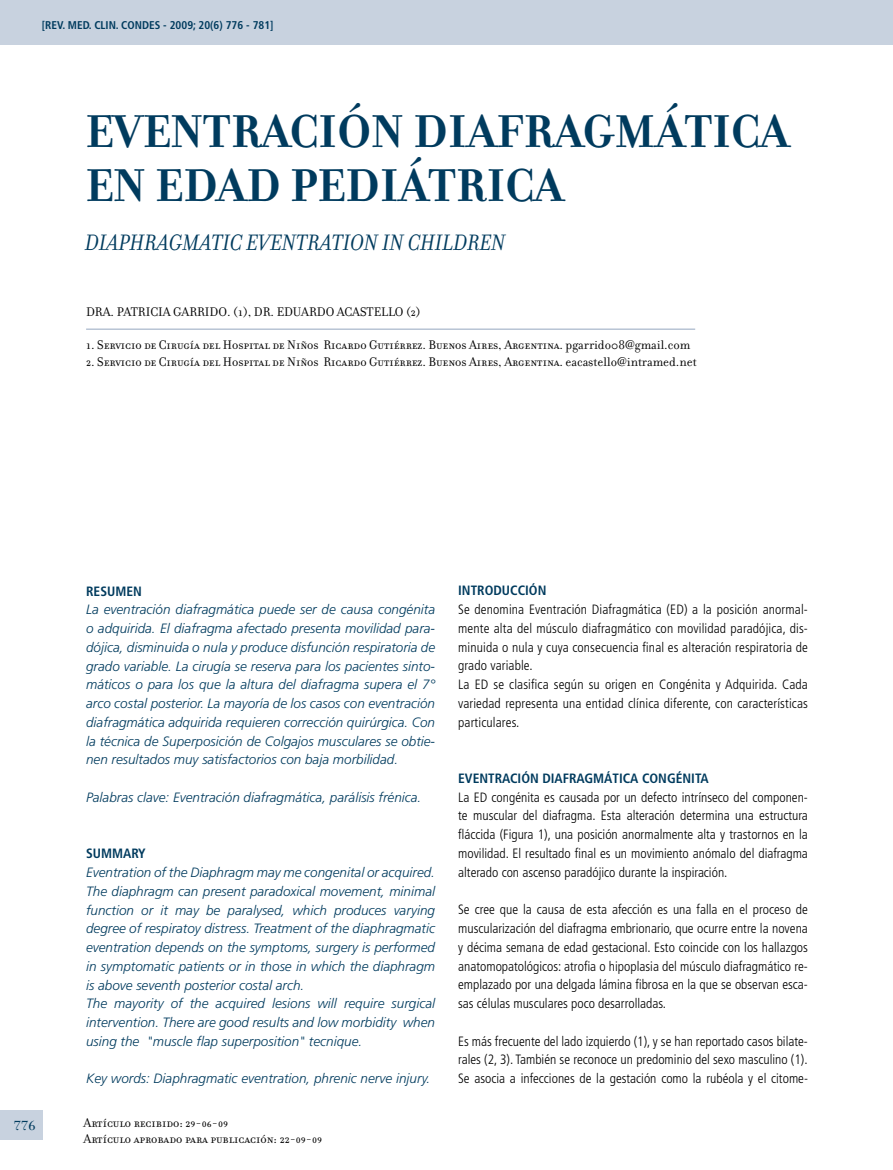
<style>
.page{position:relative;width:893px;height:1170px;background:#fff}
.page>*{position:absolute;margin:0;border:0;box-sizing:border-box;transform-origin:0 0}
.t1{font:700 49.5px/54px "Filosofia";color:#003b5e}
.t2{font:italic 24px "Filosofia";color:#003b5e}
.t3{font:19.5px "Filosofia Grand Caps";color:#003b5e;scale:1.1 1}
.t4{font:300 condensed 13.5px/18.8px "Frutiger";letter-spacing:.01em;color:#000;text-align:justify}
.t5{font:italic 300 13.5px/18.8px "Frutiger";color:#003b5e;text-align:justify}
.t6{font:13.5px/15.8px "Filosofia Small Caps";color:#000}
.t7{font:700 condensed 13.5px "Frutiger";color:#003b5e}
.t8{font:700 condensed 11.25px "Frutiger";color:#003b5e}
.s1{font-family:"Filosofia"}
</style>
<div class="page">
<div style="left:0;top:1110px;width:43px;height:30px;background:#c8d2df"></div>
<div style="left:0;top:0;width:893px;height:44px;background:#c8d2df"></div>
<hr style="left:86px;top:328px;width:609px;height:2px;background:#b8c4d5">
<p class="t8" style="left:42px;top:19px;width:233px">[REV. MED. CLIN. CONDES - 2009; 20(6) 776 - 781]</p>
<h1 class="t1" style="left:85px;top:105px;width:705px">EVENTRACIÓN DIAFRAGMÁTICA<br>EN EDAD PEDIÁTRICA</h1>
<h2 class="t2" style="left:85px;top:230px;width:422px">DIAPHRAGMATIC EVENTRATION IN CHILDREN</h2>
<p class="t6" style="left:86px;top:304px;width:336px">DRA. PATRICIA GARRIDO. (1), DR. EDUARDO ACASTELLO (2)</p>
<p class="t6" style="left:86px;top:337px;width:606px">1. Servicio de Cirugía del Hospital de Niños Ricardo Gutiérrez. Buenos Aires, Argentina. <span class="s1">pgarrido08@gmail.com</span></p>
<p class="t6" style="left:86px;top:354px;width:612px">2. Servicio de Cirugía del Hospital de Niños Ricardo Gutiérrez. Buenos Aires, Argentina. <span class="s1">eacastello@intramed.net</span></p>
<h3 class="t3" style="left:14px;top:1113px;width:22px">776</h3>
<p class="t7" style="left:86px;top:583px;width:57px">RESUMEN</p>
<p class="t5" style="left:86px;top:600px;width:351px">La eventración diafragmática puede ser de causa congénita o adquirida. El diafragma afectado presenta movilidad para&shy;dójica, disminuida o nula y produce disfunción respiratoria de grado variable. La cirugía se reserva para los pacientes sinto&shy;máticos o para los que la altura del diafragma supera el 7° arco costal posterior. La mayoría de los casos con eventración diafragmática adquirida requieren corrección quirúrgica. Con la técnica de Superposición de Colgajos musculares se obtie&shy;nen resultados muy satisfactorios con baja morbilidad.</p>
<p class="t5" style="left:86px;top:787px;width:337px">Palabras clave: Eventración diafragmática, parálisis frénica.</p>
<p class="t7" style="left:86px;top:845px;width:61px">SUMMARY</p>
<p class="t5" style="left:86px;top:862px;width:351px;text-align:left">Eventration of the Diaphragm may me congenital or acquired.<br>The diaphragm can present paradoxical movement, minimal function or it may be paralysed, which produces varying degree of respiratoy distress. Treatment of the diaphragmatic eventration depends on the symptoms, surgery is performed in symptomatic patients or in those in which the diaphragm is above seventh posterior costal arch.<br>The mayority of the acquired lesions will require surgical intervention. There are good results and low morbidity when using the "muscle flap superposition" tecnique.</p>
<p class="t5" style="left:86px;top:1069px;width:346px">Key words: Diaphragmatic eventration, phrenic nerve injury.</p>
<p class="t6" style="left:84px;top:1115px;width:240px">Artículo recibido: 29-06-09<br>Artículo aprobado para publicación: 22-09-09</p>
<p class="t7" style="left:458px;top:582px;width:90px">INTRODUCCIÓN</p>
<p class="t4" style="left:458px;top:600px;width:351px;text-align:left">Se denomina Eventración Diafragmática (ED) a la posición anormal&shy;mente alta del músculo diafragmático con movilidad paradójica, dis&shy;minuida o nula y cuya consecuencia final es alteración respiratoria de grado variable.<br>La ED se clasifica según su origen en Congénita y Adquirida. Cada variedad representa una entidad clínica diferente, con características particulares.</p>
<p class="t7" style="left:458px;top:770px;width:252px">EVENTRACIÓN DIAFRAGMÁTICA CONGÉNITA</p>
<p class="t4" style="left:458px;top:787px;width:351px">La ED congénita es causada por un defecto intrínseco del componen&shy;te muscular del diafragma. Esta alteración determina una estructura fláccida (Figura 1), una posición anormalmente alta y trastornos en la movilidad. El resultado final es un movimiento anómalo del diafragma alterado con ascenso paradójico durante la inspiración.</p>
<p class="t4" style="left:458px;top:900px;width:351px">Se cree que la causa de esta afección es una falla en el proceso de muscularización del diafragma embrionario, que ocurre entre la novena y décima semana de edad gestacional. Esto coincide con los hallazgos anatomopatológicos: atrofia o hipoplasia del músculo diafragmático re&shy;emplazado por una delgada lámina fibrosa en la que se observan esca&shy;sas células musculares poco desarrolladas.</p>
<p class="t4" style="left:458px;top:1031px;width:351px">Es más frecuente del lado izquierdo (1), y se han reportado casos bilate&shy;rales (2, 3). También se reconoce un predominio del sexo masculino (1).<br>Se asocia a infecciones de la gestación como la rubéola y el citome-</p>
</div>
